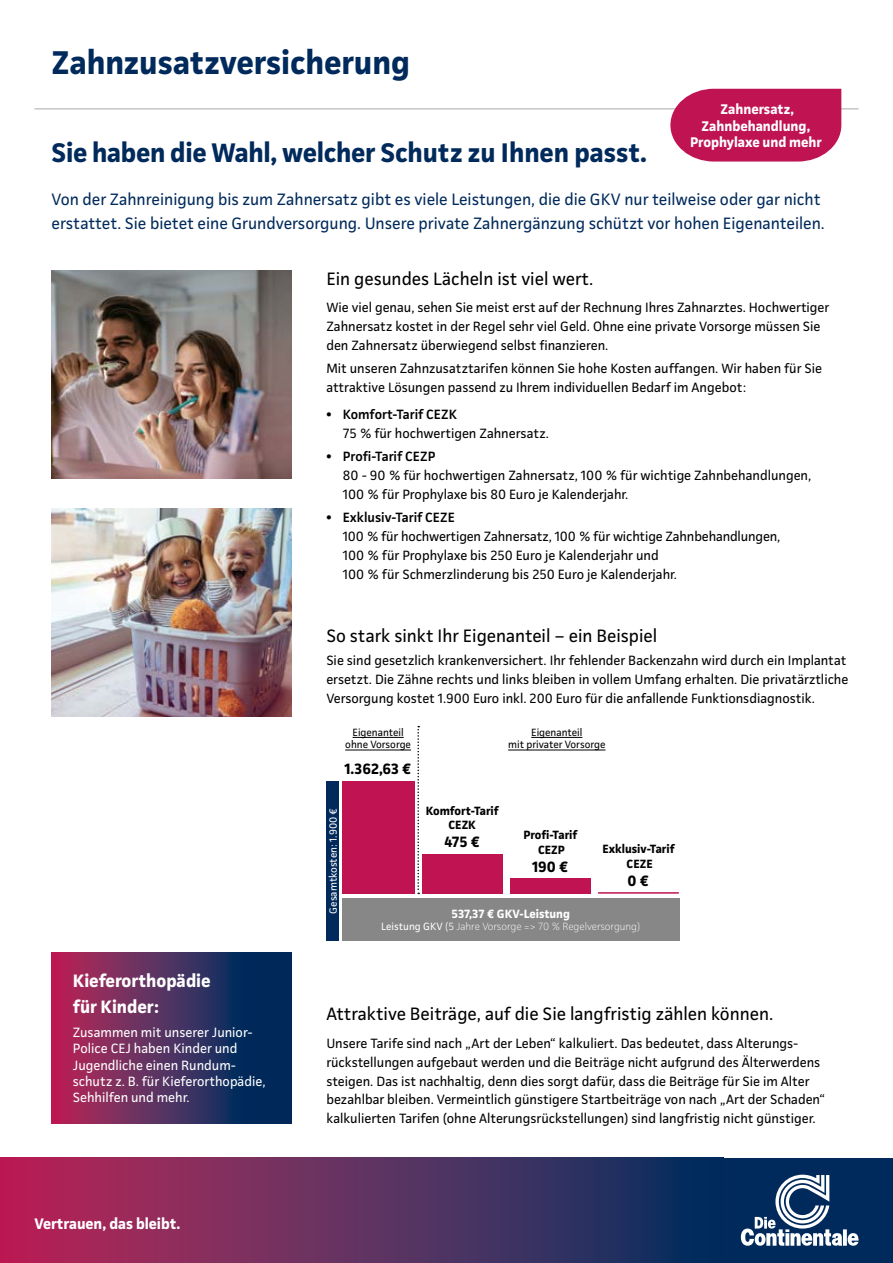
<style>
.page{position:relative;width:893px;height:1263px;background:#fff}
.page>*{position:absolute;margin:0;border:0;box-sizing:border-box;transform-origin:0 0}
.t1{font:700 33px "Continentale Pro";color:#002a5b}
.t2{font:700 27px "Continentale Pro";letter-spacing:-.01em;color:#002a5b}
.t3{font:18px "Continentale Pro";color:#000}
.t4{font:700 18px/25.2px "Continentale Pro";color:#fff}
.t5{font:16.5px/23.1px "Continentale Pro";color:#002a5b}
.t6{font:700 15.3px "Continentale Pro";color:#fff}
.t7{font:700 15px "Continentale Pro";color:#000}
.t8{font:700 14.1px/16.5px "Continentale Pro";color:#fff;text-align:center}
.t9{font:13.5px/18.9px "Continentale Pro";color:#000}
.t10{font:13.5px/16.2px "Continentale Pro";color:#fff}
.t11{font:700 12px/14.4px "Continentale Pro";color:#000;text-align:center}
.t12{font:700 12px "Continentale Pro";color:#fff}
.t13{font:10.5px/12.6px "Continentale Pro";color:#000;text-align:center}
.t14{font:200 10.5px "Continentale Pro";color:#fff}
.t15{font:10.5px "Continentale Pro";color:#fff}
.s1{font-weight:700}
.s2{font-weight:600}
.s3{font-weight:400}
.s4{font-weight:300}
</style>
<div class="page">
<div style="left:0;top:1158px;width:724px;height:105px;background:linear-gradient(to right,#bd2859,#033463)"></div>
<div style="left:724px;top:1158px;width:169px;height:105px;background:#002a5b"></div>
<svg style="left:741px;top:1175px;width:117px;height:71px"></svg>
<hr style="left:34px;top:108px;width:824px;height:2px;background:#c5c6c6">
<img style="left:52px;top:271px;width:240px;height:208px">
<svg style="left:670px;top:89px;width:171px;height:73px;background:#c42862"></svg>
<img style="left:52px;top:508px;width:240px;height:208px">
<svg style="left:52px;top:952px;width:240px;height:171px;background:#522c5c"></svg>
<div style="left:326px;top:780px;width:13px;height:160px;background:#002a5b"></div>
<div style="left:342px;top:898px;width:337px;height:42px;background:#868786"></div>
<div style="left:342px;top:781px;width:73px;height:113px;background:#bf1352"></div>
<div style="left:422px;top:854px;width:81px;height:40px;background:#bf1352"></div>
<div style="left:510px;top:878px;width:81px;height:16px;background:#bf1352"></div>
<hr style="left:598px;top:892px;width:81px;height:2px;background:#bf1352">
<svg style="left:417px;top:726px;width:2px;height:168px"></svg>
<hr style="left:353px;top:737px;width:51px;height:1px;background:#000">
<hr style="left:345px;top:750px;width:66px;height:1px;background:#000">
<hr style="left:531px;top:737px;width:51px;height:1px;background:#000">
<hr style="left:508px;top:750px;width:97px;height:1px;background:#000">
<h1 class="t1" style="left:52px;top:43px;width:360px">Zahnzusatzversicherung</h1>
<h2 class="t2" style="left:52px;top:136px;width:597px">Sie haben die Wahl, welcher Schutz zu Ihnen passt.</h2>
<p class="t8" style="left:690px;top:101px;width:133px">Zahnersatz,<br>Zahnbehandlung,<br>Prophylaxe und mehr</p>
<p class="t5" style="left:52px;top:188px;width:775px">Von der Zahnreinigung bis zum Zahnersatz gibt es viele Leistungen, die die GKV nur teilweise oder gar nicht erstattet. Sie bietet eine Grundversorgung. Unsere private Zahnergänzung schützt vor hohen Eigenanteilen.</p>
<h3 class="t3" style="left:326px;top:268px;width:269px">Ein gesundes Lächeln ist viel wert.</h3>
<p class="t9" style="left:326px;top:298px;width:505px">Wie viel genau, sehen Sie meist erst auf der Rechnung Ihres Zahnarztes. Hochwertiger<br>Zahnersatz kostet in der Regel sehr viel Geld. Ohne eine private Vorsorge müssen Sie den Zahnersatz überwiegend selbst finanzieren.</p>
<p class="t9" style="left:326px;top:359px;width:497px">Mit unseren Zahnzusatztarifen können Sie hohe Kosten auffangen. Wir haben für Sie attraktive Lösungen passend zu Ihrem individuellen Bedarf im Angebot:</p>
<p class="t9" style="left:343px;top:405px;width:208px;text-indent:-16px"><span class="s1">•</span> <span class="s2">Komfort-Tarif CEZK<br></span>75 % für hochwertigen Zahnersatz.</p>
<p class="t9" style="left:343px;top:447px;width:470px;text-indent:-16px"><span class="s1">•</span> <span class="s2">Profi-Tarif CEZP<br></span>80 - 90 % für hochwertigen Zahnersatz, 100 % für wichtige Zahnbehandlungen,<br>100 % für Prophylaxe bis 80 Euro je Kalenderjahr.</p>
<p class="t9" style="left:343px;top:508px;width:439px;text-indent:-16px"><span class="s1">•</span> <span class="s2">Exklusiv-Tarif CEZE<br></span>100 % für hochwertigen Zahnersatz, 100 % für wichtige Zahnbehandlungen, 100 % für Prophylaxe bis 250 Euro je Kalenderjahr und<br>100 % für Schmerzlinderung bis 250 Euro je Kalenderjahr.</p>
<h3 class="t3" style="left:326px;top:625px;width:332px">So stark sinkt Ihr Eigenanteil – ein Beispiel</h3>
<p class="t9" style="left:326px;top:651px;width:523px">Sie sind gesetzlich krankenversichert. Ihr fehlender Backenzahn wird durch ein Implantat ersetzt. Die Zähne rechts und links bleiben in vollem Umfang erhalten. Die privatärztliche<br>Versorgung kostet 1.900 Euro inkl. 200 Euro für die anfallende Funktionsdiagnostik.</p>
<p class="t13" style="left:345px;top:726px;width:67px">Eigenanteil ohne Vorsorge</p>
<p class="t13" style="left:508px;top:726px;width:99px">Eigenanteil<br>mit privater Vorsorge</p>
<p class="t7" style="left:344px;top:760px;width:69px">1.362,63 €</p>
<h3 class="t4" style="left:73px;top:968px;width:139px">Kieferorthopädie für Kinder:</h3>
<p class="t10" style="left:73px;top:1024px;width:194px">Zusammen mit unserer Junior-<br>Police CEJ haben Kinder und<br>Jugendliche einen Rundum&shy;schutz z. B. für Kieferorthopädie,<br>Sehhilfen und mehr.</p>
<p class="t6" style="left:34px;top:1214px;width:147px">Vertrauen, das bleibt.</p>
<p class="t15" style="left:327px;top:914px;width:108px;rotate:-90deg">Gesamtkosten: 1.900 €</p>
<p class="t11" style="left:426px;top:803px;width:74px">Komfort-Tarif<br>CEZK</p>
<p class="t7" style="left:444px;top:833px;width:37px">475 €</p>
<p class="t11" style="left:523px;top:828px;width:55px">Profi-Tarif<br>CEZP</p>
<p class="t7" style="left:532px;top:857px;width:38px">190 €</p>
<p class="t11" style="left:602px;top:842px;width:74px">Exklusiv-Tarif<br>CEZE</p>
<p class="t7" style="left:628px;top:871px;width:23px">0 €</p>
<p class="t12" style="left:452px;top:906px;width:120px">537,37 € GKV-Leistung</p>
<p class="t14" style="left:381px;top:921px;width:260px"><span class="s3">Leistung GKV</span> <span class="s4">(5</span> Jahre Vorsorge =&gt; 70 % Regelversorgung)</p>
<h3 class="t3" style="left:326px;top:1003px;width:448px">Attraktive Beiträge, auf die Sie langfristig zählen können.</h3>
<p class="t9" style="left:326px;top:1033px;width:500px">Unsere Tarife sind nach „Art der Leben“ kalkuliert. Das bedeutet, dass Alterungs&shy;rückstellungen aufgebaut werden und die Beiträge nicht aufgrund des Älterwerdens steigen. Das ist nachhaltig, denn dies sorgt dafür, dass die Beiträge für Sie im Alter bezahlbar bleiben. Vermeintlich günstigere Startbeiträge von nach „Art der Schaden“ kalkulierten Tarifen (ohne Alterungsrückstellungen) sind langfristig nicht günstiger.</p>
</div>
